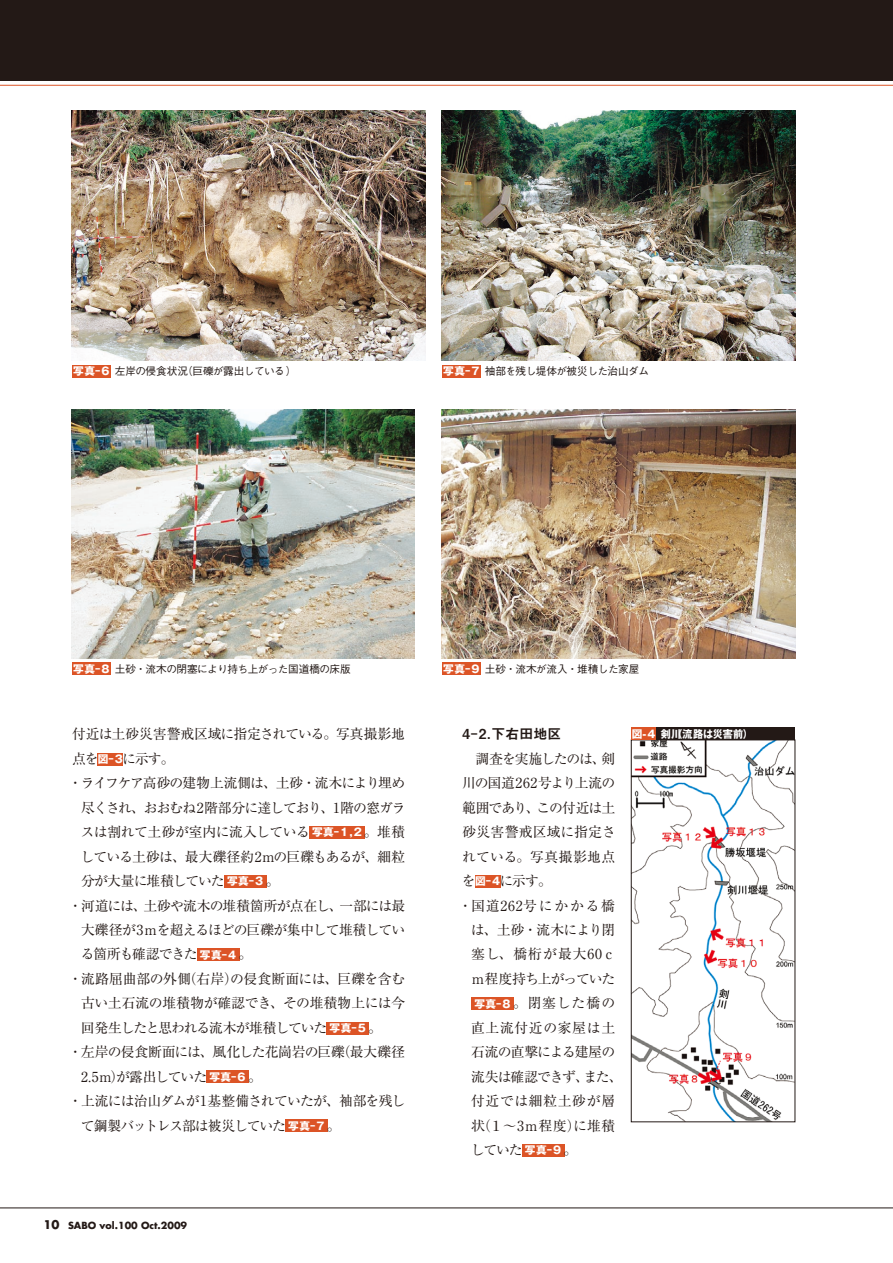
<style>
.page{position:relative;width:893px;height:1263px;background:#fff}
.page>*{position:absolute;margin:0;border:0;box-sizing:border-box;transform-origin:0 0}
.t1{font:13.8px "Ryumin Pro";letter-spacing:-.04em;color:#231916}
.t2{font:13.8px "Ryumin Pro";letter-spacing:-.07em;color:#231916}
.t3{font:13.8px "Ryumin Pro";letter-spacing:-.08em;color:#231916}
.t4{font:13.8px "Ryumin Pro";letter-spacing:-.01em;color:#231916}
.t5{font:13.8px "Ryumin Pro";letter-spacing:-.06em;color:#231916}
.t6{font:13.8px "Ryumin Pro";letter-spacing:-.075em;color:#231916}
.t7{font:13.8px "Ryumin Pro";letter-spacing:-.065em;color:#231916}
.t8{font:13.8px "Ryumin Pro";letter-spacing:-.015em;color:#231916}
.t9{font:13.8px "Ryumin Pro";letter-spacing:-.085em;color:#231916}
.t10{font:13.8px "Ryumin Pro";letter-spacing:.1em;color:#231916}
.t11{font:13.8px "Ryumin Pro";letter-spacing:.02em;color:#231916}
.t12{font:13.8px "Ryumin Pro";letter-spacing:.025em;color:#231916}
.t13{font:13.8px "Ryumin Pro";letter-spacing:.06em;color:#231916}
.t14{font:13.8px "Ryumin Pro";letter-spacing:.05em;color:#231916}
.t15{font:13.8px "Ryumin Pro";letter-spacing:.045em;color:#231916}
.t16{font:13.8px "Midashi Go Pro MB31";letter-spacing:.01em;color:#231916}
.t17{font:500 10.65px "Gothic BBB Pro";letter-spacing:-.05em;color:#231916}
.t18{font:500 10.65px "Gothic BBB Pro";letter-spacing:-.025em;color:#231916}
.t19{font:700 10.65px "Gothic MB101 Pro";letter-spacing:.015em;color:#fff}
.t20{font:700 9.6px "Futura";color:#231916}
.s1{font-family:"Gothic MB101 Pro";font-weight:700;color:#fff}
.s2{font-family:"Gothic MB101 Pro";font-weight:700;font-size:10.65px;color:#fff}
.s3{font-size:11.7px}
</style>
<div class="page">
<div style="left:0;top:0;width:893px;height:81px;background:#231916"></div>
<hr style="left:0;top:85px;width:893px;height:1px;background:#dc5426">
<div style="left:98px;top:753px;width:25px;height:12px;background:#dc5426"></div>
<div style="left:309px;top:826px;width:56px;height:13px;background:#dc5426"></div>
<div style="left:224px;top:875px;width:42px;height:13px;background:#dc5426"></div>
<div style="left:197px;top:948px;width:42px;height:13px;background:#dc5426"></div>
<div style="left:326px;top:1022px;width:43px;height:12px;background:#dc5426"></div>
<div style="left:206px;top:1070px;width:43px;height:13px;background:#dc5426"></div>
<div style="left:285px;top:1119px;width:43px;height:13px;background:#dc5426"></div>
<div style="left:475px;top:875px;width:25px;height:13px;background:#dc5426"></div>
<div style="left:471px;top:997px;width:43px;height:13px;background:#dc5426"></div>
<div style="left:522px;top:1144px;width:42px;height:13px;background:#dc5426"></div>
<img style="left:71px;top:111px;width:354px;height:249px">
<img style="left:441px;top:111px;width:354px;height:249px">
<img style="left:71px;top:409px;width:343px;height:249px">
<img style="left:441px;top:409px;width:354px;height:249px">
<div style="left:72px;top:365px;width:39px;height:12px;background:#dc5426"></div>
<div style="left:442px;top:365px;width:38px;height:12px;background:#dc5426"></div>
<div style="left:72px;top:662px;width:39px;height:13px;background:#dc5426"></div>
<div style="left:442px;top:662px;width:38px;height:13px;background:#dc5426"></div>
<img style="left:633px;top:742px;width:160px;height:378px">
<div style="left:631px;top:740px;width:164px;height:382px;border:1px solid #231916"></div>
<div style="left:631px;top:727px;width:26px;height:13px;background:#dc5426"></div>
<div style="left:657px;top:727px;width:138px;height:13px;background:#231916"></div>
<hr style="left:0;top:1208px;width:893px;height:1px;background:#231916">
<p class="t17" style="left:73px;top:362px;width:225px"><span class="s1">写真-6</span> 左岸の侵食状況（巨礫が露出している）</p>
<p class="t17" style="left:443px;top:362px;width:207px"><span class="s1">写真-7</span> 袖部を残し堤体が被災した治山ダム</p>
<p class="t17" style="left:73px;top:660px;width:279px"><span class="s1">写真-8</span> 土砂・流木の閉塞により持ち上がった国道橋の床版</p>
<p class="t18" style="left:443px;top:660px;width:198px"><span class="s1">写真-9</span> 土砂・流木が流入・堆積した家屋</p>
<p class="t4" style="left:72px;top:723px;width:334px">付近は土砂災害警戒区域に指定されている。写真撮影地</p>
<p class="t1" style="left:72px;top:748px;width:104px">点を<span class="s2">図- 3</span>に示す。</p>
<p class="t2" style="left:68px;top:772px;width:338px">・ライフケア高砂の建物上流側は、土砂・流木により埋め</p>
<p class="t2" style="left:81px;top:797px;width:326px">尽くされ、おおむね2階部分に達しており、1階の窓ガラ</p>
<p class="t1" style="left:81px;top:821px;width:326px">スは割れて土砂が室内に流入している<span class="s2">写真-1,2</span> 。堆積</p>
<p class="t5" style="left:81px;top:845px;width:326px">している土砂は、最大礫径約2mの巨礫もあるが、細粒</p>
<p class="t6" style="left:81px;top:870px;width:200px">分が大量に堆積していた<span class="s2">写真-3</span> 。</p>
<p class="t7" style="left:68px;top:894px;width:338px">・河道には、土砂や流木の堆積箇所が点在し、一部には最</p>
<p class="t1" style="left:81px;top:919px;width:326px">大礫径が3ｍを超えるほどの巨礫が集中して堆積してい</p>
<p class="t9" style="left:81px;top:943px;width:173px">る箇所も確認できた<span class="s2">写真-4</span> 。</p>
<p class="t4" style="left:68px;top:968px;width:338px">・流路屈曲部の外側（右岸）の侵食断面には、巨礫を含む</p>
<p class="t1" style="left:81px;top:992px;width:325px">古い土石流の堆積物が確認でき、その堆積物上には今</p>
<p class="t3" style="left:81px;top:1017px;width:303px">回発生したと思われる流木が堆積していた<span class="s2">写真- 5</span> 。</p>
<p class="t8" style="left:68px;top:1041px;width:338px">・左岸の侵食断面には、風化した花崗岩の巨礫（最大礫径</p>
<p class="t3" style="left:81px;top:1066px;width:182px">2.5m）が露出していた<span class="s2">写真-6</span> 。</p>
<p class="t5" style="left:68px;top:1090px;width:338px">・上流には治山ダムが1基整備されていたが、袖部を残し</p>
<p class="t3" style="left:81px;top:1114px;width:261px">て鋼製バットレス部は被災していた<span class="s2">写真- 7</span> 。</p>
<p class="t20" style="left:43px;top:1218px;width:145px"><span class="s3">10</span> SABO vol.100 Oct.2009</p>
<p class="t16" style="left:462px;top:723px;width:100px">4-2.下右田地区</p>
<p class="t3" style="left:462px;top:748px;width:154px">　調査を実施したのは、剣</p>
<p class="t1" style="left:462px;top:772px;width:155px">川の国道262号より上流の</p>
<p class="t6" style="left:462px;top:797px;width:154px">範囲であり、この付近は土</p>
<p class="t11" style="left:462px;top:821px;width:155px">砂災害警戒区域に指定さ</p>
<p class="t12" style="left:462px;top:845px;width:155px">れている。写真撮影地点</p>
<p class="t1" style="left:462px;top:870px;width:91px">を<span class="s2">図- 4</span>に示す。</p>
<p class="t10" style="left:458px;top:894px;width:158px">・国道262号にかかる橋</p>
<p class="t1" style="left:471px;top:919px;width:146px">は、土砂・流木により閉</p>
<p class="t13" style="left:471px;top:943px;width:146px">塞し、橋桁が最大60ｃ</p>
<p class="t2" style="left:471px;top:968px;width:146px">ｍ程度持ち上がっていた</p>
<p class="t1" style="left:474px;top:992px;width:142px"><span class="s2">写真-8</span> 。閉塞した橋の</p>
<p class="t14" style="left:471px;top:1017px;width:146px">直上流付近の家屋は土</p>
<p class="t2" style="left:471px;top:1041px;width:146px">石流の直撃による建屋の</p>
<p class="t2" style="left:471px;top:1066px;width:153px">流失は確認できず、また、</p>
<p class="t15" style="left:471px;top:1090px;width:146px">付近では細粒土砂が層</p>
<p class="t1" style="left:471px;top:1114px;width:145px">状（１～3ｍ程度）に堆積</p>
<p class="t1" style="left:471px;top:1139px;width:108px">していた<span class="s2">写真-9</span> 。</p>
<p class="t19" style="left:632px;top:725px;width:122px">図-4 剣川（流路は災害前）</p>
</div>
